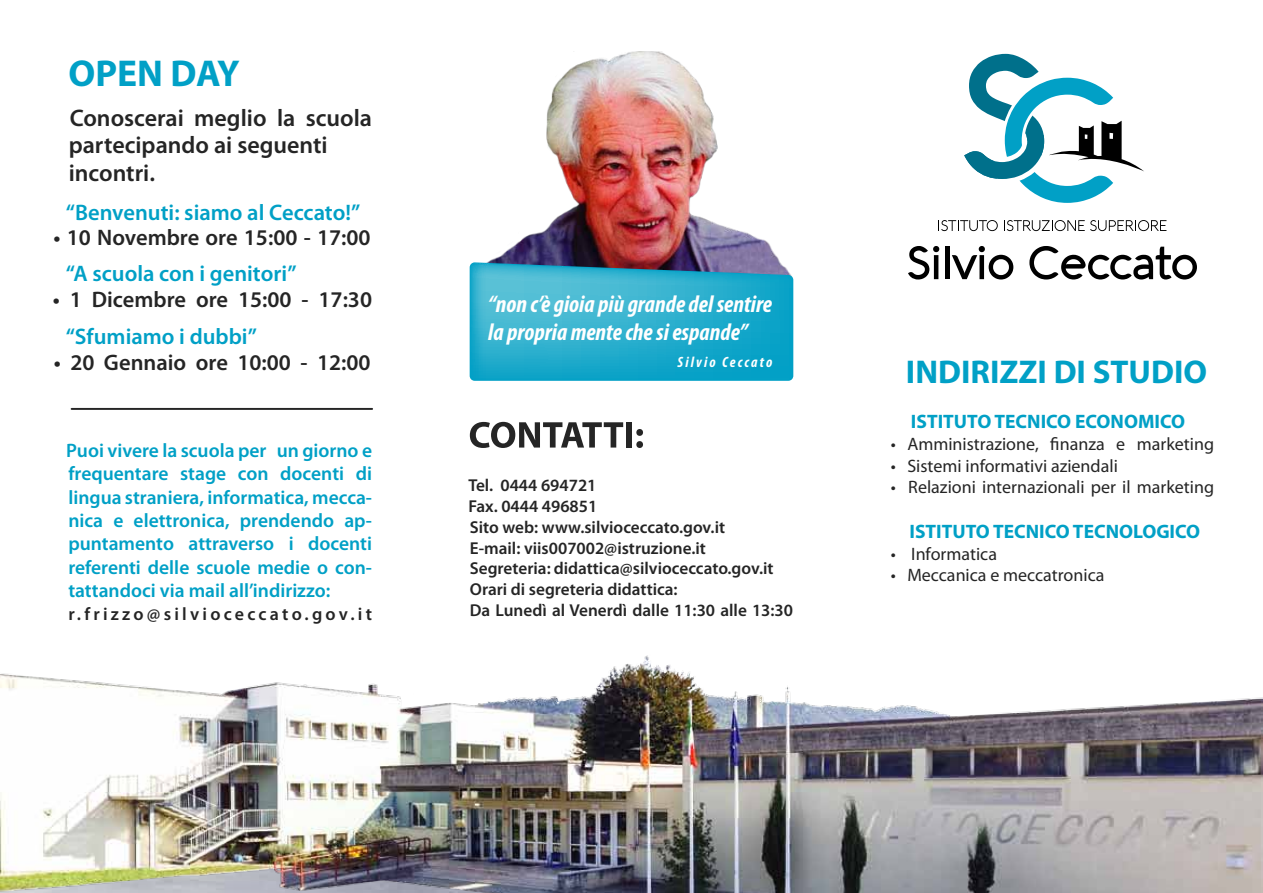
<style>
.page{position:relative;width:1263px;height:893px;background:#fff}
.page>*{position:absolute;margin:0;border:0;box-sizing:border-box;transform-origin:0 0}
.t1{font:700 37.5px "Myriad Pro";color:#01a0c6}
.t2{font:700 33px "Myriad Pro";color:#01a0c6}
.t3{font:italic 700 condensed 24px/28.8px "Myriad Pro";color:#fff}
.t4{font:600 24px/27.3px "Myriad Pro";color:#252525}
.t5{font:600 22.5px "Myriad Pro";color:#252525}
.t6{font:600 22.5px "Myriad Pro";color:#01a0c6}
.t7{font:600 19.5px/23.2px "Myriad Pro";color:#01a0c6;text-align:justify}
.t8{font:700 19.5px "Myriad Pro";color:#01a0c6}
.t9{font:18px "Myriad Pro";color:#252525}
.t10{font:600 18px "Myriad Pro";letter-spacing:.18em;color:#252525}
.t11{font:600 17.25px/20.7px "Myriad Pro";color:#252525}
.t12{font:italic 700 condensed 15px "Myriad Pro";letter-spacing:.14em;color:#fff}
</style>
<div class="page">
<svg style="left:938px;top:220px;width:60px;height:11px"></svg>
<svg style="left:1004px;top:220px;width:162px;height:11px"></svg>
<svg style="left:908px;top:246px;width:31px;height:33px"></svg>
<div style="left:945px;top:246px;width:5px;height:33px;background:#000"></div>
<svg style="left:952px;top:246px;width:61px;height:33px"></svg>
<svg style="left:1029px;top:246px;width:168px;height:33px"></svg>
<svg style="left:964px;top:53px;width:180px;height:150px"></svg>
<img style="left:488px;top:51px;width:292px;height:211px">
<hr style="left:72px;top:408px;width:300px;height:2px;background:#252525">
<svg style="left:470px;top:262px;width:323px;height:119px;background:#2ca8c8"></svg>
<svg style="left:470px;top:422px;width:153px;height:26px"></svg>
<div style="left:626px;top:422px;width:6px;height:26px;background:#252525"></div>
<svg style="left:636px;top:429px;width:7px;height:19px"></svg>
<img style="left:0;top:655px;width:1263px;height:238px">
<h1 class="t1" style="left:68px;top:48px;width:173px">OPEN DAY</h1>
<p class="t4" style="left:69px;top:104px;width:305px">Conoscerai meglio la scuola partecipando ai seguenti incontri.</p>
<p class="t6" style="left:66px;top:198px;width:296px">“Benvenuti: siamo al Ceccato!”</p>
<p class="t5" style="left:54px;top:224px;width:318px">• 10 Novembre ore 15:00 - 17:00</p>
<p class="t6" style="left:66px;top:260px;width:232px">“A scuola con i genitori”</p>
<p class="t5" style="left:53px;top:285px;width:321px">• 1 Dicembre ore 15:00 - 17:30</p>
<p class="t6" style="left:66px;top:323px;width:193px">“Sfumiamo i dubbi”</p>
<p class="t5" style="left:54px;top:348px;width:318px">• 20 Gennaio ore 10:00 - 12:00</p>
<p class="t7" style="left:66px;top:439px;width:307px">Puoi vivere la scuola per un giorno e frequentare stage con docenti di lingua straniera, informatica, mecca&shy;nica e elettronica, prendendo ap&shy;puntamento attraverso i docenti referenti delle scuole medie o con&shy;tattandoci via mail all’indirizzo:</p>
<p class="t10" style="left:68px;top:603px;width:305px">r.frizzo@silvioceccato.gov.it</p>
<p class="t3" style="left:488px;top:289px;width:285px">“non c’è gioia più grande del sentire la propria mente che si espande”</p>
<p class="t12" style="left:678px;top:352px;width:96px">Silvio Ceccato</p>
<p class="t11" style="left:468px;top:475px;width:326px">Tel. 0444 694721<br>Fax. 0444 496851<br>Sito web: www.silvioceccato.gov.it<br>E-mail: viis007002@istruzione.it<br>Segreteria: didattica@silvioceccato.gov.it<br>Orari di segreteria didattica:<br>Da Lunedì al Venerdì dalle 11:30 alle 13:30</p>
<h2 class="t2" style="left:906px;top:351px;width:303px">INDIRIZZI DI STUDIO</h2>
<p class="t8" style="left:911px;top:409px;width:276px">ISTITUTO TECNICO ECONOMICO</p>
<p class="t9" style="left:891px;top:433px;width:325px">• Amministrazione, finanza e marketing</p>
<p class="t9" style="left:891px;top:454px;width:229px">• Sistemi informativi aziendali</p>
<p class="t9" style="left:891px;top:476px;width:325px">• Relazioni internazionali per il marketing</p>
<p class="t8" style="left:909px;top:519px;width:292px">ISTITUTO TECNICO TECNOLOGICO</p>
<p class="t9" style="left:891px;top:543px;width:108px">• Informatica</p>
<p class="t9" style="left:891px;top:564px;width:215px">• Meccanica e meccatronica</p>
</div>
